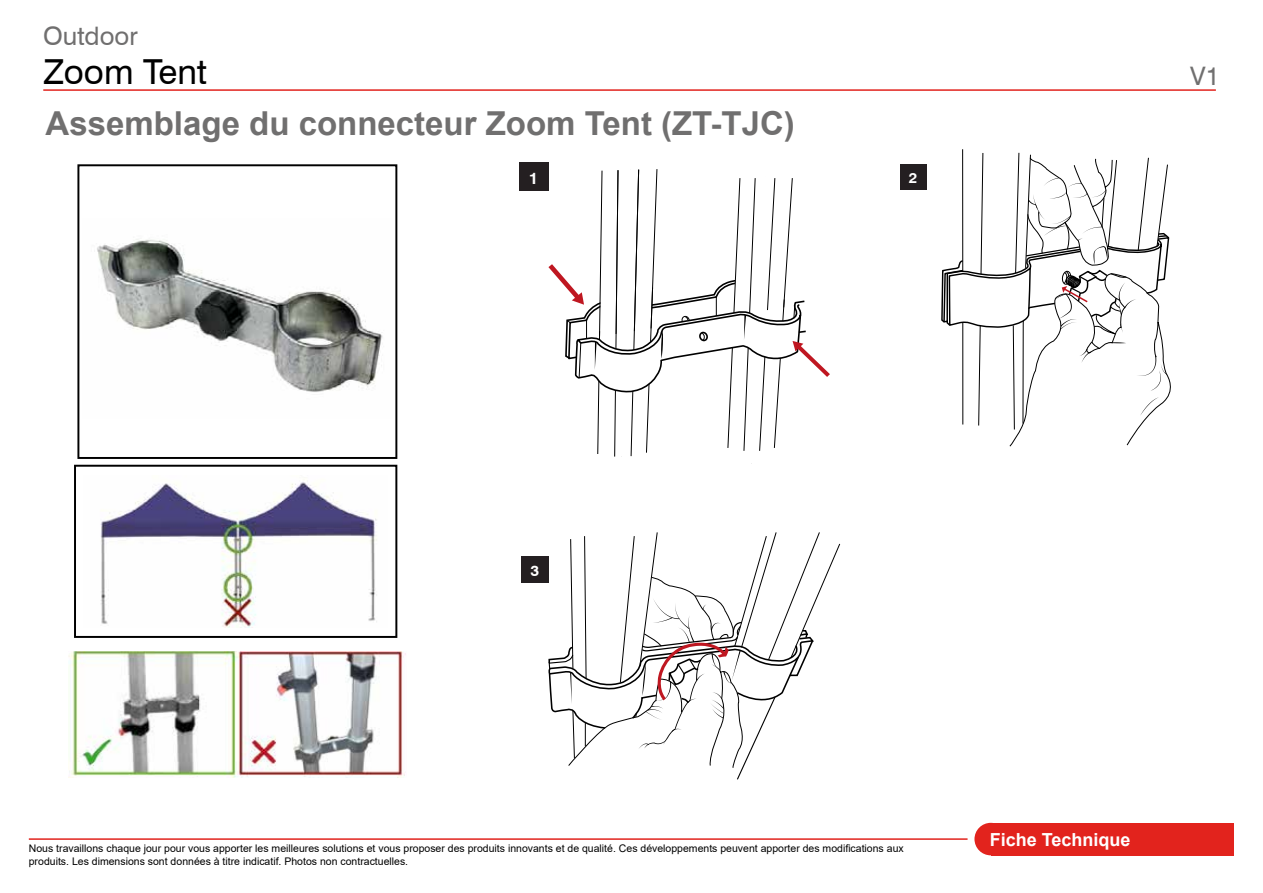
<style>
.page{position:relative;width:1263px;height:893px;background:#fff}
.page>*{position:absolute;margin:0;border:0;box-sizing:border-box;transform-origin:0 0}
.t1{font:34.5px "Swiss 721 BT";color:#000}
.t2{font:700 33px "Arial";color:#706f6f}
.t3{font:25.5px "Swiss 721 BT";color:#706f6f}
.t4{font:700 18px "Arial";color:#fff}
.t5{font:700 16.2px "Swiss 721 BT";color:#fff}
.t6{font:700 15px "Swiss 721 BT";color:#fff}
.t7{font:700 14.55px "Swiss 721 BT";color:#fff}
.t8{font:10.5px/12.6px "Arial";color:#000}
</style>
<div class="page">
<div style="left:974px;top:823px;width:33px;height:32px;background:#e2231d;border-radius:50%"></div>
<div style="left:991px;top:823px;width:243px;height:32px;background:#e2231d"></div>
<hr style="left:29px;top:838px;width:938px;height:2px;background:#e2231d">
<hr style="left:43px;top:89px;width:1173px;height:2px;background:#e2231d">
<div style="left:519px;top:163px;width:29px;height:28px;background:#241f21"></div>
<svg style="left:548px;top:162px;width:282px;height:302px"></svg>
<div style="left:900px;top:164px;width:26px;height:26px;background:#241f21"></div>
<svg style="left:941px;top:152px;width:230px;height:295px"></svg>
<div style="left:521px;top:556px;width:27px;height:27px;background:#241f21"></div>
<svg style="left:584px;top:532px;width:236px;height:73px"></svg>
<svg style="left:548px;top:577px;width:266px;height:203px"></svg>
<img style="left:97px;top:239px;width:286px;height:153px">
<div style="left:77px;top:164px;width:320px;height:295px;border:2px solid #000"></div>
<div style="left:74px;top:465px;width:323px;height:173px;border:2px solid #000"></div>
<img style="left:100px;top:482px;width:277px;height:145px">
<img style="left:69px;top:651px;width:337px;height:126px">
<h3 class="t3" style="left:43px;top:20px;width:96px">Outdoor</h3>
<h1 class="t1" style="left:43px;top:50px;width:165px">Zoom Tent</h1>
<h3 class="t3" style="left:1190px;top:60px;width:31px">V1</h3>
<h2 class="t2" style="left:46px;top:100px;width:751px">Assemblage du connecteur Zoom Tent (ZT-TJC)</h2>
<h3 class="t5" style="left:529px;top:168px;width:11px">1</h3>
<h3 class="t7" style="left:909px;top:169px;width:10px">2</h3>
<h3 class="t6" style="left:530px;top:561px;width:10px">3</h3>
<p class="t8" style="left:29px;top:842px;width:876px">Nous travaillons chaque jour pour vous apporter les meilleures solutions et vous proposer des produits innovants et de qualité. Ces développements peuvent apporter des modifications aux produits. Les dimensions sont données à titre indicatif. Photos non contractuelles.</p>
<h3 class="t4" style="left:990px;top:827px;width:142px">Fiche Technique</h3>
</div>
